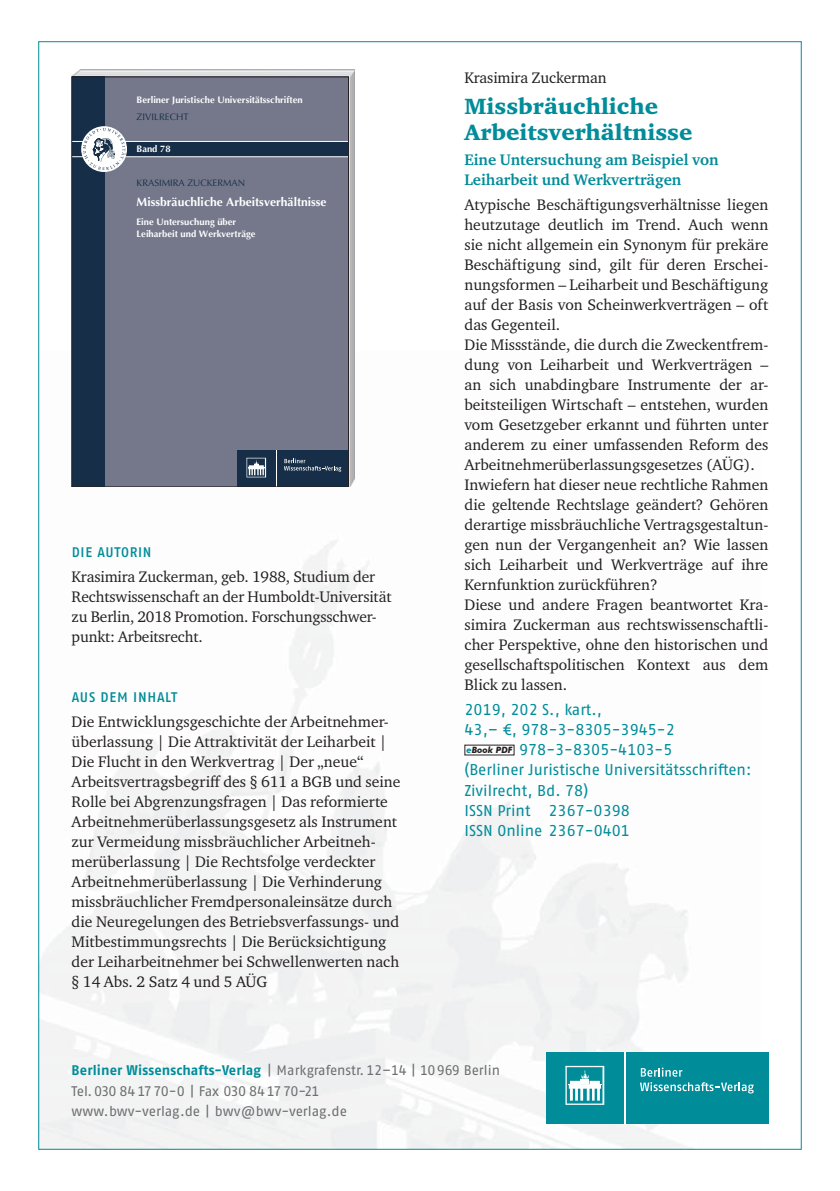
<style>
.page{position:relative;width:840px;height:1191px;background:#fff}
.page>*{position:absolute;margin:0;border:0;box-sizing:border-box;transform-origin:0 0}
.t1{font:900 22.6px/26.2px "Charter ITC Pro";color:#008c99}
.t2{font:15.6px/20px "Charter ITC Pro";color:#231f20}
.t3{font:15.6px/20px "Fago Pro";color:#008c99}
.t4{font:700 15.6px/20px "Charter ITC Pro";color:#008c99}
.t5{font:14px/20.8px "Fago Pro";letter-spacing:-.01em;color:#6d6e70}
.t6{font:500 14px "Fago Pro";letter-spacing:.05em;color:#008c99}
.t7{font:700 12.2px "Optima";color:#fff}
.t8{font:700 9.4px/11.4px "Optima";color:#fff}
.t9{font:9.4px "Optima";color:#162e47}
.s1{font-family:"Futura BT";font-weight:700;font-style:italic;font-size:8.8px}
.s2{font-family:"Futura BT";font-weight:700;font-style:italic;font-size:8.8px;color:#231f20}
.s3{font-weight:700;color:#008c99}
</style>
<div class="page">
<img style="left:40px;top:351px;width:720px;height:796px">
<div style="left:546px;top:1052px;width:78px;height:71px;background:#008c99"></div>
<div style="left:625px;top:1052px;width:142px;height:71px;background:#008c99"></div>
<svg style="left:565px;top:1065px;width:39px;height:39px"></svg>
<hr style="left:624px;top:1052px;width:1px;height:71px;background:#fff">
<svg style="left:640px;top:1067px;width:42px;height:9px"></svg>
<svg style="left:640px;top:1082px;width:113px;height:11px"></svg>
<div style="left:464px;top:745px;width:49px;height:10px;background:#fff"></div>
<img style="left:72px;top:70px;width:282px;height:417px">
<div style="left:72px;top:77px;width:276px;height:410px;background:#75788b"></div>
<div style="left:72px;top:77px;width:32px;height:410px;background:#162e47"></div>
<div style="left:72px;top:141px;width:276px;height:16px;background:#162e47"></div>
<hr style="left:72px;top:141px;width:276px;height:1px;background:#fff">
<hr style="left:72px;top:156px;width:276px;height:1px;background:#fff">
<svg style="left:81px;top:126px;width:46px;height:46px"></svg>
<svg style="left:83px;top:128px;width:43px;height:42px"></svg>
<div style="left:277px;top:451px;width:71px;height:36px;background:#162e47"></div>
<div style="left:237px;top:451px;width:39px;height:36px;background:#162e47"></div>
<svg style="left:246px;top:458px;width:20px;height:19px"></svg>
<hr style="left:276px;top:451px;width:1px;height:36px;background:#fff">
<svg style="left:284px;top:458px;width:57px;height:13px"></svg>
<div style="left:72px;top:77px;width:276px;height:410px;border:1px solid #231f20"></div>
<p class="t8" style="left:136px;top:95px;width:167px">Berliner Juristische Universitätsschriften</p>
<p class="t9" style="left:136px;top:113px;width:54px">ZIVILRECHT</p>
<p class="t8" style="left:136px;top:144px;width:36px">Band 78</p>
<p class="t9" style="left:136px;top:179px;width:110px">KRASIMIRA ZUCKERMAN</p>
<p class="t7" style="left:136px;top:197px;width:191px">Missbräuchliche Arbeitsverhältnisse</p>
<p class="t8" style="left:136px;top:217px;width:120px">Eine Untersuchung über<br>Leiharbeit und Werkverträge</p>
<p class="t6" style="left:72px;top:546px;width:81px">DIE AUTORIN</p>
<p class="t2" style="left:72px;top:568px;width:321px">Krasimira Zuckerman, geb. 1988, Studium der Rechtswissenschaft an der Humboldt-Universität zu Berlin, 2018 Promotion. Forschungsschwer&shy;punkt: Arbeitsrecht.</p>
<p class="t6" style="left:72px;top:690px;width:107px">AUS DEM INHALT</p>
<p class="t2" style="left:72px;top:712px;width:330px">Die Entwicklungsgeschichte der Arbeitnehmer&shy;überlassung | Die Attraktivität der Leiharbeit | Die Flucht in den Werkvertrag | Der „neue“ Arbeitsvertragsbegriff des § 611 a BGB und seine Rolle bei Abgrenzungsfragen | Das reformierte Arbeitnehmerüberlassungsgesetz als Instrument zur Vermeidung missbräuchlicher Arbeitneh&shy;merüberlassung | Die Rechtsfolge verdeckter Arbeitnehmerüberlassung | Die Verhinderung missbräuchlicher Fremdpersonaleinsätze durch die Neuregelungen des Betriebsverfassungs- und Mitbestimmungsrechts | Die Berücksichtigung der Leiharbeitnehmer bei Schwellenwerten nach § 14 Abs. 2 Satz 4 und 5 AÜG</p>
<p class="t2" style="left:464px;top:68px;width:144px">Krasimira Zuckerman</p>
<h1 class="t1" style="left:464px;top:94px;width:229px">Missbräuchliche<br>Arbeitsverhältnisse</h1>
<p class="t4" style="left:464px;top:150px;width:255px">Eine Untersuchung am Beispiel von<br>Leiharbeit und Werkverträgen</p>
<p class="t2" style="left:464px;top:195px;width:305px">Atypische Beschäftigungsverhältnisse liegen heutzutage deutlich im Trend. Auch wenn sie nicht allgemein ein Synonym für prekäre Beschäftigung sind, gilt für deren Erschei&shy;nungsformen – Leiharbeit und Beschäftigung auf der Basis von Scheinwerkverträgen – oft das Gegenteil.<br>Die Missstände, die durch die Zweckentfrem&shy;dung von Leiharbeit und Werkverträgen – an sich unabdingbare Instrumente der ar&shy;beitsteiligen Wirtschaft – entstehen, wurden vom Gesetzgeber erkannt und führten unter anderem zu einer umfassenden Reform des Arbeitnehmerüberlassungsgesetzes (AÜG).<br>Inwiefern hat dieser neue rechtliche Rahmen die geltende Rechtslage geändert? Gehören derartige missbräuchliche Vertragsgestaltun&shy;gen nun der Vergangenheit an? Wie lassen sich Leiharbeit und Werkverträge auf ihre Kernfunktion zurückführen?<br>Diese und andere Fragen beantwortet Kra&shy;simira Zuckerman aus rechtswissenschaftli&shy;cher Perspektive, ohne den historischen und gesellschaftspolitischen Kontext aus dem Blick zu lassen.</p>
<p class="t3" style="left:464px;top:701px;width:288px">2019, 202 S., kart.,<br>43,– €, 978-3-8305-3945-2<br><span class="s1">e</span><span class="s2">Book PDF</span> 978-3-8305-4103-5<br>(Berliner Juristische Universitätsschriften:<br>Zivilrecht, Bd. 78)<br>ISSN Print 2367-0398<br>ISSN Online 2367-0401</p>
<p class="t5" style="left:72px;top:1060px;width:429px"><span class="s3">Berliner Wissenschafts-Verlag</span> | Markgrafenstr. 12–14 | 10969 Berlin<br>Tel. 030 84 17 70-0 | Fax 030 84 17 70-21<br>www.bwv-verlag.de | bwv@bwv-verlag.de</p>
</div>
